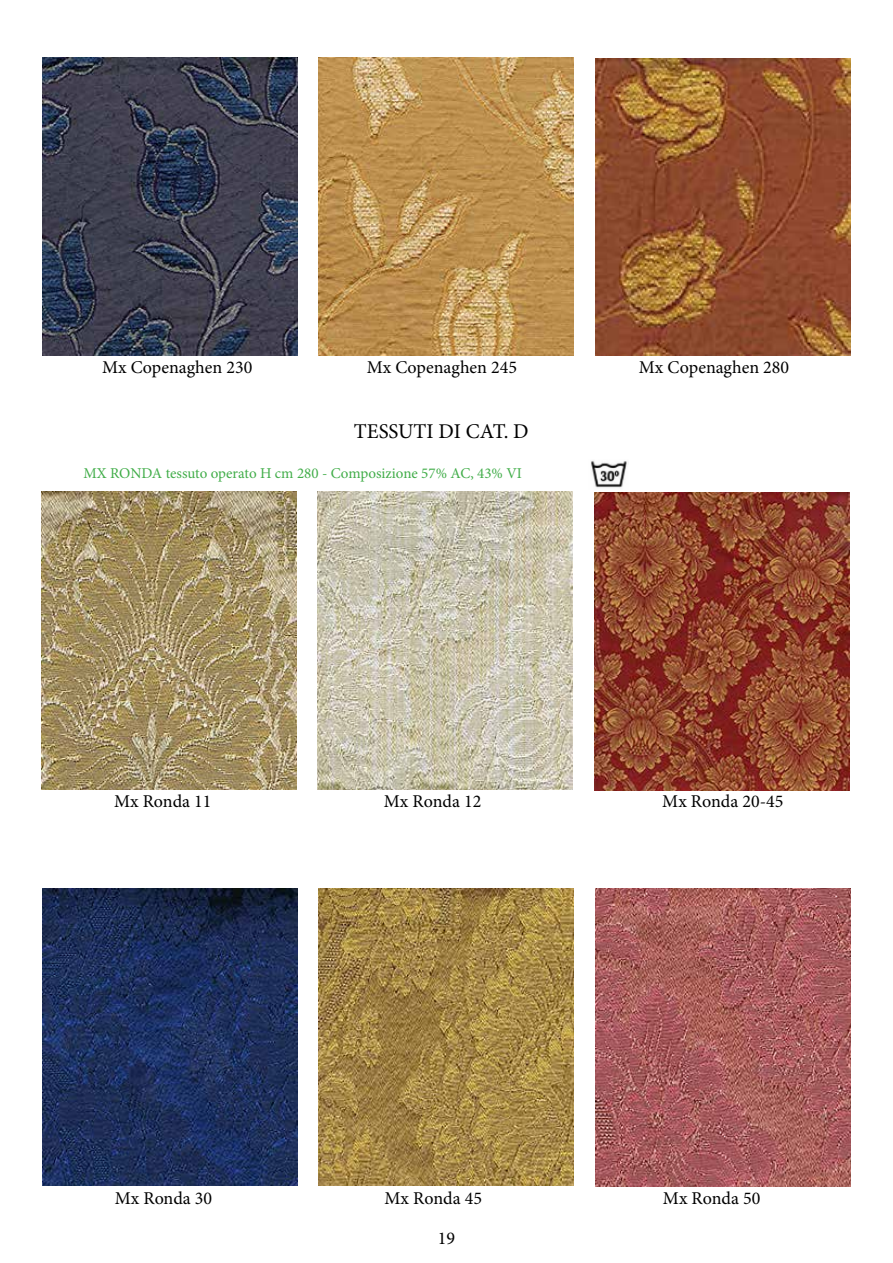
<style>
.page{position:relative;width:893px;height:1263px;background:#fff}
.page>*{position:absolute;margin:0;border:0;box-sizing:border-box;transform-origin:0 0}
.t1{font:21px "Minion Pro";color:#000}
.t2{font:18px "Minion Pro";color:#000}
.t3{font:15px "Minion Pro";color:#41ad49}
</style>
<div class="page">
<img style="left:43px;top:57px;width:255px;height:298px">
<img style="left:318px;top:57px;width:256px;height:298px">
<img style="left:595px;top:58px;width:255px;height:298px">
<img style="left:591px;top:461px;width:36px;height:27px">
<img style="left:42px;top:492px;width:255px;height:297px">
<img style="left:318px;top:492px;width:255px;height:297px">
<img style="left:595px;top:492px;width:255px;height:298px">
<img style="left:43px;top:888px;width:255px;height:298px">
<img style="left:318px;top:888px;width:256px;height:298px">
<img style="left:595px;top:889px;width:255px;height:298px">
<p class="t2" style="left:102px;top:355px;width:152px">Mx Copenaghen 230</p>
<p class="t2" style="left:367px;top:355px;width:152px">Mx Copenaghen 245</p>
<p class="t2" style="left:639px;top:355px;width:152px">Mx Copenaghen 280</p>
<p class="t1" style="left:354px;top:417px;width:176px">TESSUTI DI CAT. D</p>
<p class="t3" style="left:84px;top:463px;width:440px">MX RONDA tessuto operato H cm 280 - Composizione 57% AC, 43% VI</p>
<p class="t2" style="left:114px;top:789px;width:99px">Mx Ronda 11</p>
<p class="t2" style="left:384px;top:789px;width:99px">Mx Ronda 12</p>
<p class="t2" style="left:662px;top:789px;width:123px">Mx Ronda 20-45</p>
<p class="t2" style="left:115px;top:1186px;width:99px">Mx Ronda 30</p>
<p class="t2" style="left:385px;top:1186px;width:99px">Mx Ronda 45</p>
<p class="t2" style="left:663px;top:1186px;width:99px">Mx Ronda 50</p>
<p class="t2" style="left:438px;top:1226px;width:19px">19</p>
</div>
